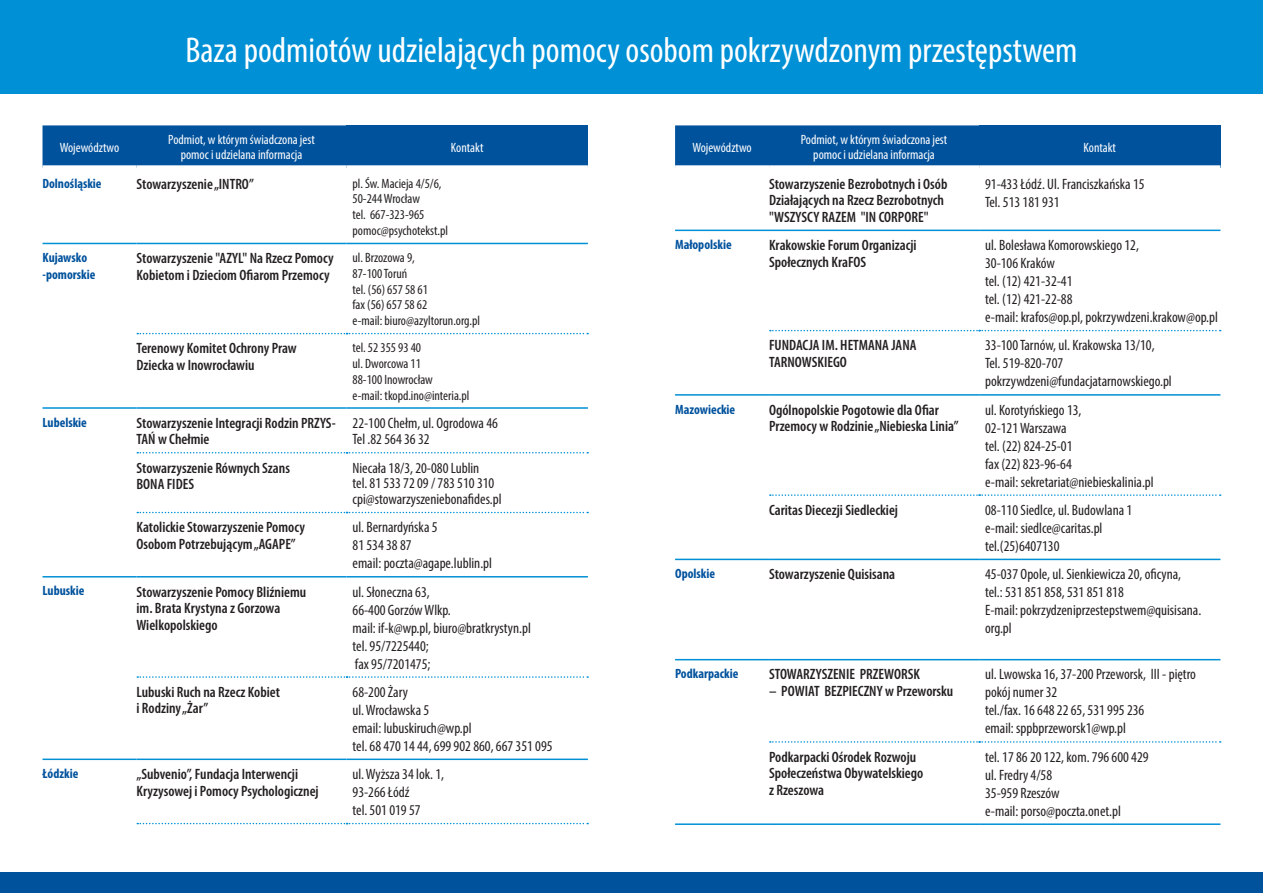
<style>
.page{position:relative;width:1263px;height:893px;background:#fff}
.page>*{position:absolute;margin:0;border:0;box-sizing:border-box;transform-origin:0 0}
.t1{font:condensed 36px "Myriad Pro";color:#fff}
.t2{font:condensed 15px/18px "Myriad Pro";color:#231f20}
.t3{font:600 condensed 15px/16.5px "Myriad Pro";color:#231f20}
.t4{font:condensed 13.5px/15.8px "Myriad Pro";color:#231f20}
.t5{font:condensed 13.5px/15px "Myriad Pro";color:#fff;text-align:center}
.t6{font:700 condensed 13.5px/16.5px "Myriad Pro";color:#01529d}
</style>
<div class="page">
<div style="left:0;top:0;width:1263px;height:94px;background:#0090d6"></div>
<div style="left:0;top:873px;width:1263px;height:20px;background:#01529d"></div>
<div style="left:43px;top:125px;width:304px;height:40px;background:#01529d"></div>
<div style="left:347px;top:125px;width:241px;height:43px;background:#01529d"></div>
<svg style="left:137px;top:333px;width:451px;height:1px"></svg>
<hr style="left:43px;top:243px;width:93px;height:1px;background:#0090d6">
<hr style="left:136px;top:243px;width:211px;height:1px;background:#0090d6">
<hr style="left:347px;top:243px;width:241px;height:1px;background:#0090d6">
<div style="left:347px;top:165px;width:241px;height:5px;background:#fff"></div>
<svg style="left:137px;top:512px;width:451px;height:1px"></svg>
<svg style="left:137px;top:823px;width:451px;height:1px"></svg>
<hr style="left:136px;top:759px;width:211px;height:1px;background:#0090d6">
<hr style="left:347px;top:759px;width:241px;height:1px;background:#0090d6">
<hr style="left:43px;top:407px;width:93px;height:2px;background:#0090d6">
<hr style="left:136px;top:407px;width:211px;height:2px;background:#0090d6">
<hr style="left:347px;top:407px;width:241px;height:2px;background:#0090d6">
<svg style="left:137px;top:452px;width:451px;height:1px"></svg>
<hr style="left:136px;top:576px;width:211px;height:1px;background:#0090d6">
<hr style="left:347px;top:576px;width:241px;height:1px;background:#0090d6">
<svg style="left:137px;top:676px;width:451px;height:2px"></svg>
<hr style="left:43px;top:759px;width:93px;height:1px;background:#0090d6">
<hr style="left:43px;top:576px;width:93px;height:1px;background:#0090d6">
<div style="left:675px;top:125px;width:304px;height:40px;background:#01529d"></div>
<div style="left:979px;top:125px;width:241px;height:43px;background:#01529d"></div>
<hr style="left:769px;top:230px;width:210px;height:1px;background:#0090d6">
<hr style="left:979px;top:230px;width:241px;height:1px;background:#0090d6">
<hr style="left:675px;top:230px;width:94px;height:1px;background:#0090d6">
<div style="left:979px;top:165px;width:241px;height:5px;background:#fff"></div>
<svg style="left:770px;top:494px;width:451px;height:2px"></svg>
<hr style="left:769px;top:559px;width:210px;height:1px;background:#0090d6">
<hr style="left:979px;top:559px;width:241px;height:1px;background:#0090d6">
<svg style="left:770px;top:330px;width:451px;height:1px"></svg>
<hr style="left:769px;top:394px;width:210px;height:2px;background:#0090d6">
<hr style="left:979px;top:394px;width:241px;height:2px;background:#0090d6">
<hr style="left:769px;top:823px;width:210px;height:2px;background:#0090d6">
<hr style="left:979px;top:823px;width:241px;height:2px;background:#0090d6">
<hr style="left:675px;top:659px;width:94px;height:1px;background:#0090d6">
<hr style="left:769px;top:659px;width:210px;height:1px;background:#0090d6">
<hr style="left:979px;top:659px;width:241px;height:1px;background:#0090d6">
<svg style="left:770px;top:741px;width:451px;height:2px"></svg>
<hr style="left:675px;top:823px;width:94px;height:2px;background:#0090d6">
<hr style="left:675px;top:394px;width:94px;height:2px;background:#0090d6">
<hr style="left:675px;top:559px;width:94px;height:1px;background:#0090d6">
<h1 class="t1" style="left:185px;top:28px;width:894px">Baza podmiotów udzielających pomocy osobom pokrzywdzonym przestępstwem</h1>
<p class="t5" style="left:60px;top:139px;width:61px">Województwo</p>
<p class="t5" style="left:168px;top:132px;width:148px">Podmiot, w którym świadczona jest pomoc i udzielana informacja</p>
<p class="t5" style="left:451px;top:139px;width:34px">Kontakt</p>
<p class="t6" style="left:42px;top:175px;width:61px">Dolnośląskie</p>
<p class="t3" style="left:136px;top:176px;width:119px">Stowarzyszenie „INTRO”</p>
<p class="t4" style="left:353px;top:175px;width:97px">pl. Św. Macieja 4/5/6,<br>50-244 Wrocław<br>tel. 667-323-965 pomoc@psychotekst.pl</p>
<p class="t6" style="left:43px;top:249px;width:54px">Kujawsko -pomorskie</p>
<p class="t3" style="left:136px;top:250px;width:199px">Stowarzyszenie "AZYL" Na Rzecz Pomocy<br>Kobietom i Dzieciom Ofiarom Przemocy</p>
<p class="t4" style="left:353px;top:250px;width:129px">ul. Brzozowa 9,<br>87-100 Toruń<br>tel. (56) 657 58 61<br>fax (56) 657 58 62<br>e-mail: biuro@azyltorun.org.pl</p>
<p class="t3" style="left:136px;top:340px;width:162px">Terenowy Komitet Ochrony Praw<br>Dziecka w Inowrocławiu</p>
<p class="t4" style="left:353px;top:340px;width:118px">tel. 52 355 93 40<br>ul. Dworcowa 11<br>88-100 Inowrocław<br>e-mail: tkopd.ino@interia.pl</p>
<p class="t6" style="left:43px;top:414px;width:46px">Lubelskie</p>
<p class="t3" style="left:136px;top:415px;width:201px">Stowarzyszenie Integracji Rodzin PRZYS-<br>TAŃ w Chełmie</p>
<p class="t2" style="left:353px;top:415px;width:147px;line-height:15.8px">22-100 Chełm, ul. Ogrodowa 46<br>Tel .82 564 36 32</p>
<p class="t3" style="left:136px;top:460px;width:155px">Stowarzyszenie Równych Szans<br>BONA FIDES</p>
<p class="t2" style="left:353px;top:459px;width:150px;line-height:15.8px">Niecała 18/3, 20-080 Lublin<br>tel. 81 533 72 09 / 783 510 310 cpi@stowarzyszeniebonafides.pl</p>
<p class="t3" style="left:136px;top:519px;width:170px">Katolickie Stowarzyszenie Pomocy<br>Osobom Potrzebującym „AGAPE”</p>
<p class="t2" style="left:353px;top:518px;width:141px">ul. Bernardyńska 5<br>81 534 38 87<br>email: poczta@agape.lublin.pl</p>
<p class="t6" style="left:43px;top:582px;width:43px">Lubuskie</p>
<p class="t3" style="left:136px;top:584px;width:171px">Stowarzyszenie Pomocy Bliźniemu im. Brata Krystyna z Gorzowa<br>Wielkopolskiego</p>
<p class="t2" style="left:353px;top:582px;width:180px">ul. Słoneczna 63,<br>66-400 Gorzów Wlkp.<br>mail: if-k@wp.pl, biuro@bratkrystyn.pl tel. 95/7225440;<br>fax 95/7201475;</p>
<p class="t3" style="left:136px;top:684px;width:145px">Lubuski Ruch na Rzecz Kobiet i Rodziny „Żar”</p>
<p class="t2" style="left:353px;top:683px;width:202px">68-200 Żary<br>ul. Wrocławska 5<br>email: lubuskiruch@wp.pl<br>tel. 68 470 14 44, 699 902 860, 667 351 095</p>
<p class="t6" style="left:43px;top:765px;width:37px">Łódzkie</p>
<p class="t3" style="left:136px;top:766px;width:184px">„Subvenio”, Fundacja Interwencji<br>Kryzysowej i Pomocy Psychologicznej</p>
<p class="t2" style="left:353px;top:765px;width:93px">ul. Wyższa 34 lok. 1,<br>93-266 Łódź<br>tel. 501 019 57</p>
<p class="t5" style="left:692px;top:139px;width:61px">Województwo</p>
<p class="t5" style="left:801px;top:132px;width:148px">Podmiot, w którym świadczona jest pomoc i udzielana informacja</p>
<p class="t5" style="left:1083px;top:139px;width:34px">Kontakt</p>
<p class="t3" style="left:769px;top:176px;width:180px">Stowarzyszenie Bezrobotnych i Osób<br>Działających na Rzecz Bezrobotnych "WSZYSCY RAZEM "IN CORPORE"</p>
<p class="t2" style="left:985px;top:175px;width:161px">91-433 Łódź. Ul. Franciszkańska 15<br>Tel. 513 181 931</p>
<p class="t6" style="left:675px;top:236px;width:58px">Małopolskie</p>
<p class="t3" style="left:769px;top:237px;width:149px">Krakowskie Forum Organizacji<br>Społecznych KraFOS</p>
<p class="t2" style="left:985px;top:236px;width:234px">ul. Bolesława Komorowskiego 12,<br>30-106 Kraków<br>tel. (12) 421-32-41<br>tel. (12) 421-22-88<br>e-mail: krafos@op.pl, pokrzywdzeni.krakow@op.pl</p>
<p class="t3" style="left:769px;top:337px;width:149px">FUNDACJA IM. HETMANA JANA<br>TARNOWSKIEGO</p>
<p class="t2" style="left:985px;top:336px;width:188px">33-100 Tarnów, ul. Krakowska 13/10,<br>Tel. 519-820-707 pokrzywdzeni@fundacjatarnowskiego.pl</p>
<p class="t6" style="left:675px;top:400px;width:62px">Mazowieckie</p>
<p class="t3" style="left:769px;top:402px;width:191px">Ogólnopolskie Pogotowie dla Ofiar<br>Przemocy w Rodzinie „Niebieska Linia”</p>
<p class="t2" style="left:985px;top:400px;width:170px">ul. Korotyńskiego 13,<br>02-121 Warszawa<br>tel. (22) 824-25-01<br>fax (22) 823-96-64<br>e-mail: sekretariat@niebieskalinia.pl</p>
<p class="t3" style="left:769px;top:502px;width:130px">Caritas Diecezji Siedleckiej</p>
<p class="t2" style="left:985px;top:501px;width:149px">08-110 Siedlce, ul. Budowlana 1 e-mail: siedlce@caritas.pl tel.(25)6407130</p>
<p class="t6" style="left:675px;top:565px;width:42px">Opolskie</p>
<p class="t3" style="left:769px;top:566px;width:128px">Stowarzyszenie Quisisana</p>
<p class="t2" style="left:985px;top:565px;width:218px">45-037 Opole, ul. Sienkiewicza 20, oficyna, tel.: 531 851 858, 531 851 818<br>E-mail: pokrzydzeniprzestepstwem@quisisana. org.pl</p>
<p class="t6" style="left:675px;top:665px;width:65px">Podkarpackie</p>
<p class="t3" style="left:769px;top:666px;width:152px">STOWARZYSZENIE PRZEWORSK</p>
<p class="t3" style="left:769px;top:683px;width:186px">– POWIAT BEZPIECZNY w Przeworsku</p>
<p class="t2" style="left:985px;top:665px;width:212px">ul. Lwowska 16, 37-200 Przeworsk, III - piętro pokój numer 32<br>tel./fax. 16 648 22 65, 531 995 236<br>email: sppbprzeworsk1@wp.pl</p>
<p class="t3" style="left:769px;top:749px;width:156px">Podkarpacki Ośrodek Rozwoju<br>Społeczeństwa Obywatelskiego z Rzeszowa</p>
<p class="t2" style="left:985px;top:747px;width:165px">tel. 17 86 20 122, kom. 796 600 429 ul. Fredry 4/58<br>35-959 Rzeszów<br>e-mail: porso@poczta.onet.pl</p>
</div>
